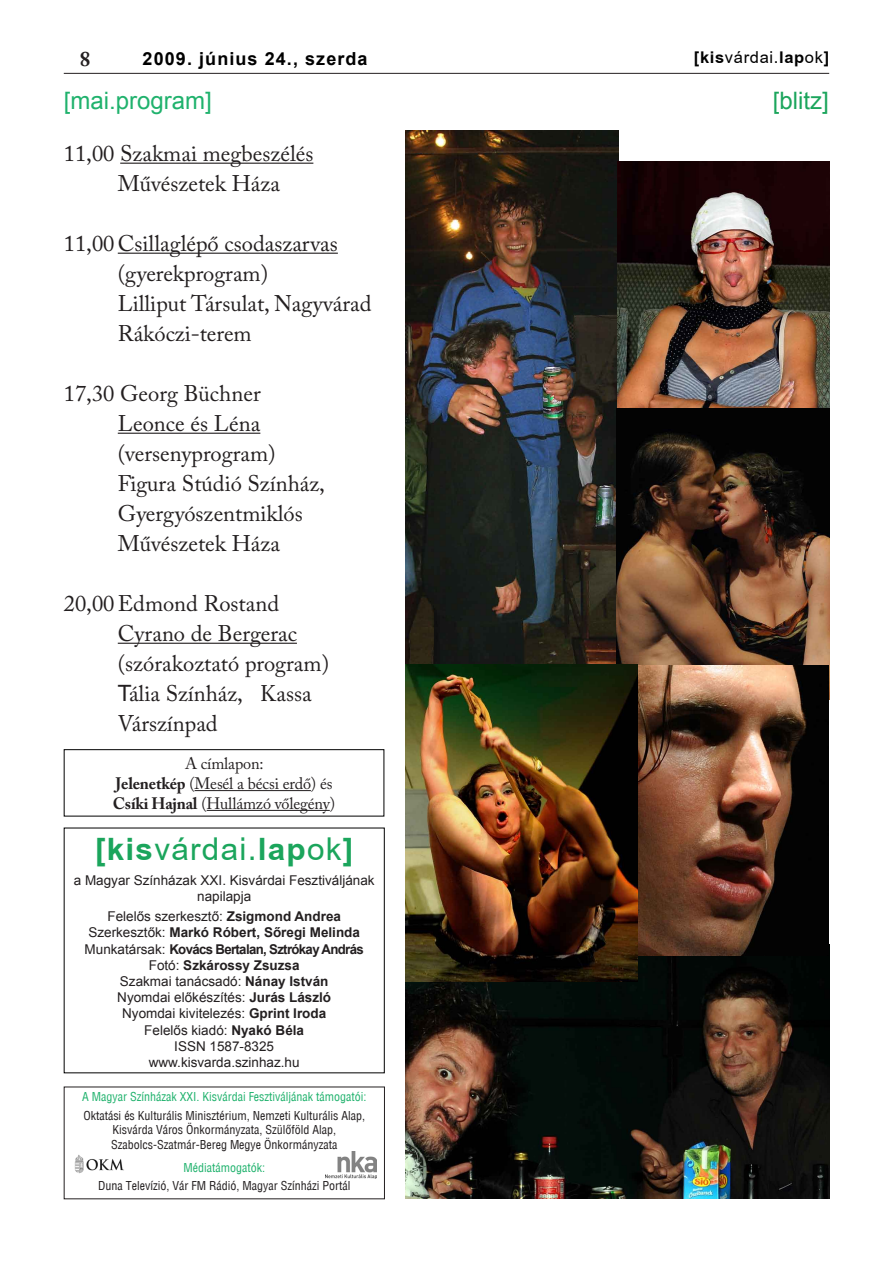
<style>
.page{position:relative;width:893px;height:1263px;background:#fff}
.page>*{position:absolute;margin:0;border:0;box-sizing:border-box;transform-origin:0 0}
.t1{font:31.5px "H Arial";letter-spacing:.04em;color:#1ba55c}
.t2{font:24px "Arial";color:#20b26d}
.t3{font:24px "Arial";color:#1ba55c}
.t4{font:22.5px/30px "Adobe Caslon Pro";color:#231f20}
.t5{font:700 18px "Arial";letter-spacing:.06em;color:#000}
.t6{font:16.5px/19.8px "Adobe Caslon Pro";letter-spacing:-.01em;color:#231f20;text-align:center}
.t7{font:16.5px "H Arial";letter-spacing:.04em;color:#000}
.t8{font:13.5px/16.2px "Arial";color:#231f20;text-align:center}
.t9{font:12px/14.4px "H Switzerland Condensed";color:#231f20;text-align:center}
.t10{font:12px "H Switzerland Condensed";color:#20b26d}
.s1{font-weight:700}
</style>
<div class="page">
<hr style="left:64px;top:73px;width:765px;height:1px;background:#231f20">
<img style="left:74px;top:1154px;width:50px;height:19px">
<img style="left:326px;top:1151px;width:51px;height:27px">
<hr style="left:120px;top:163px;width:193px;height:1px;background:#231f20">
<hr style="left:118px;top:253px;width:220px;height:1px;background:#231f20">
<hr style="left:118px;top:433px;width:142px;height:1px;background:#231f20">
<hr style="left:118px;top:643px;width:179px;height:1px;background:#231f20">
<hr style="left:195px;top:790px;width:116px;height:1px;background:#231f20">
<hr style="left:207px;top:810px;width:123px;height:1px;background:#231f20">
<div style="left:64px;top:749px;width:320px;height:67px;border:1px solid #000"></div>
<img style="left:406px;top:131px;width:212px;height:533px">
<img style="left:406px;top:955px;width:423px;height:244px">
<img style="left:617px;top:162px;width:212px;height:246px">
<img style="left:617px;top:408px;width:212px;height:257px">
<img style="left:638px;top:665px;width:191px;height:290px">
<img style="left:406px;top:664px;width:232px;height:317px">
<h3 class="t5" style="left:143px;top:47px;width:226px">2009. június 24., szerda</h3>
<p class="t7" style="left:694px;top:49px;width:137px"><span class="s1">[kis</span>várdai.<span class="s1">lap</span>ok<span class="s1">]</span></p>
<h2 class="t2" style="left:64px;top:85px;width:150px">[mai.program]</h2>
<h3 class="t4" style="left:118px;top:138px;width:197px;text-indent:-54px">11,00 Szakmai megbeszélés<br>Művészetek Háza</h3>
<h3 class="t4" style="left:118px;top:228px;width:255px;text-indent:-54px">11,00Csillaglépő csodaszarvas (gyerekprogram)<br>Lilliput Társulat, Nagyvárad<br>Rákóczi-terem</h3>
<h3 class="t4" style="left:118px;top:378px;width:209px;text-indent:-54px">17,30 Georg Büchner<br>Leonce és Léna (versenyprogram)<br>Figura Stúdió Színház,<br>Gyergyószentmiklós<br>Művészetek Háza</h3>
<h3 class="t4" style="left:118px;top:588px;width:213px;text-indent:-54px">20,00Edmond Rostand<br>Cyrano de Bergerac (szórakoztató program)<br>Thália Színház, Kassa<br>Várszínpad</h3>
<p class="t6" style="left:113px;top:753px;width:224px">A címlapon:<br><span class="s1">Jelenetkép</span> (Mesél a bécsi erdő) és<br><span class="s1">Csíki Hajnal</span> (Hullámzó vőlegény)</p>
<h1 class="t1" style="left:95px;top:832px;width:260px"><span class="s1">[kis</span>várdai.<span class="s1">lap</span>ok<span class="s1">]</span></h1>
<p class="t8" style="left:74px;top:872px;width:302px">a Magyar Színházak XXI. Kisvárdai Fesztiváljának napilapja</p>
<p class="t8" style="left:85px;top:908px;width:281px">Felelős szerkesztő: <span class="s1">Zsigmond Andrea<br></span>Szerkesztők: <span class="s1">Markó Róbert, Sőregi Melinda<br></span>Munkatársak: <span class="s1">Kovács Bertalan, Sztrókay András<br></span>Fotó: <span class="s1">Szkárossy Zsuzsa<br></span>Szakmai tanácsadó: <span class="s1">Nánay István<br></span>Nyomdai előkészítés: <span class="s1">Jurás László<br></span>Nyomdai kivitelezés: <span class="s1">Gprint Iroda<br></span>Felelős kiadó: <span class="s1">Nyakó Béla<br></span>ISSN 1587-8325<br>www.kisvarda.szinhaz.hu</p>
<p class="t10" style="left:82px;top:1089px;width:286px">A Magyar Színházak XXI. Kisvárdai Fesztiváljának támogatói:</p>
<p class="t9" style="left:83px;top:1108px;width:283px">Oktatási és Kulturális Minisztérium, Nemzeti Kulturális Alap,<br>Kisvárda Város Önkormányzata, Szülõföld Alap,<br>Szabolcs-Szatmár-Bereg Megye Önkormányzata</p>
<p class="t10" style="left:184px;top:1160px;width:83px">Médiatámogatók:</p>
<p class="t9" style="left:98px;top:1178px;width:254px">Duna Televízió, Vár FM Rádió, Magyar Színházi Portál</p>
<h2 class="t3" style="left:773px;top:85px;width:58px">[blitz]</h2>
</div>
